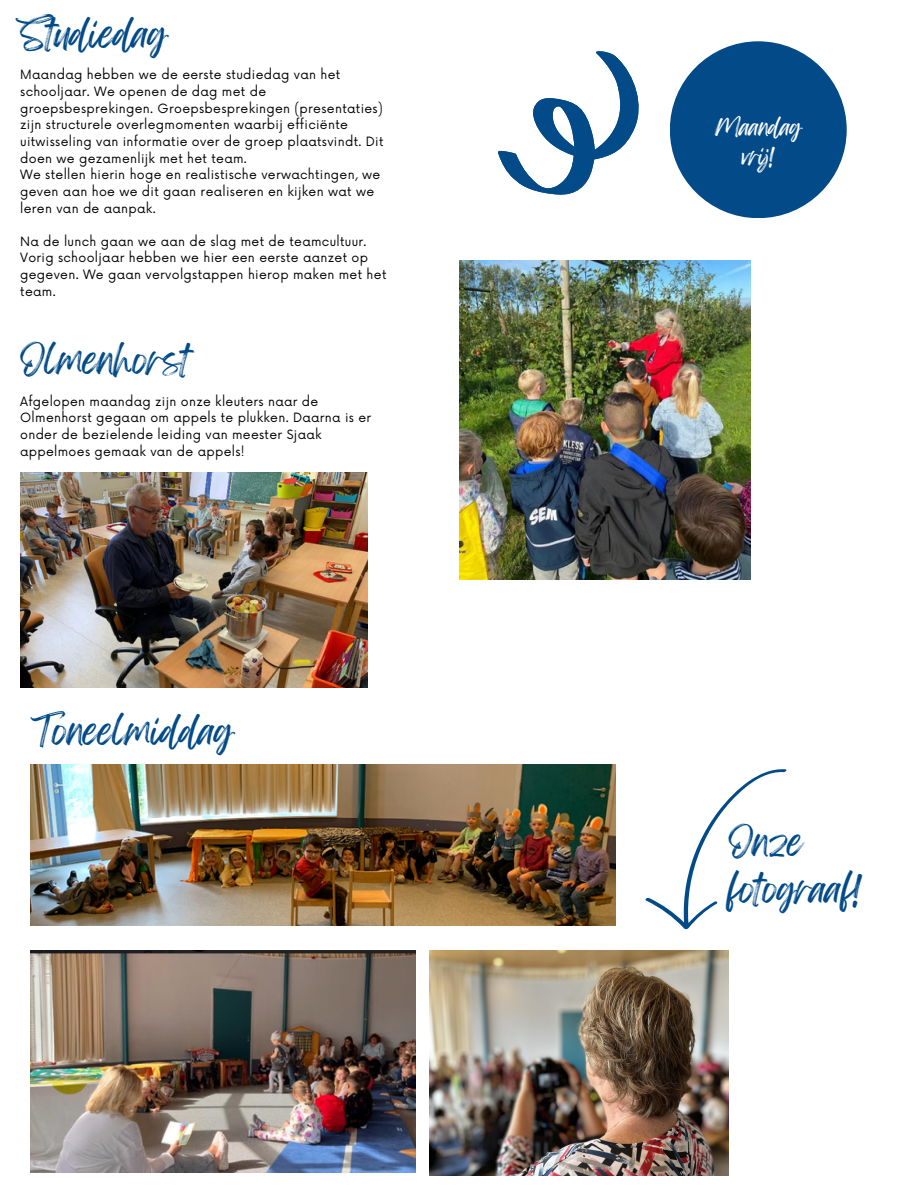
<style>
.page{position:relative;width:918px;height:1188px;background:#fff}
.page>*{position:absolute;margin:0;border:0;box-sizing:border-box;transform-origin:0 0}
.t1{font:33.9px/47.2px "Feeling Passionate";color:#024b88}
.t2{font:21px "Feeling Passionate";color:#fff}
.t3{font:12.45px/16.6px "Now";letter-spacing:.025em;color:#000}
</style>
<div class="page">
<img style="left:20px;top:472px;width:348px;height:215px">
<img style="left:459px;top:260px;width:291px;height:320px">
<svg style="left:498px;top:51px;width:141px;height:144px"></svg>
<div style="left:670px;top:41px;width:177px;height:177px;background:#024b88;border-radius:50%"></div>
<img style="left:31px;top:765px;width:585px;height:160px">
<img style="left:31px;top:951px;width:385px;height:221px">
<img style="left:429px;top:951px;width:299px;height:225px">
<svg style="left:645px;top:769px;width:142px;height:161px"></svg>
<p class="t1" style="left:20px;top:12px;width:149px">Studiedag</p>
<p class="t3" style="left:20px;top:67px;width:365px">Maandag hebben we de eerste studiedag van het schooljaar. We openen de dag met de groepsbesprekingen. Groepsbesprekingen (presentaties) zijn structurele overlegmomenten waarbij efficiënte uitwisseling van informatie over de groep plaatsvindt. Dit doen we gezamenlijk met het team.</p>
<p class="t3" style="left:20px;top:167px;width:361px">We stellen hierin hoge en realistische verwachtingen, we geven aan hoe we dit gaan realiseren en kijken wat we leren van de aanpak.</p>
<p class="t3" style="left:20px;top:234px;width:368px">Na de lunch gaan we aan de slag met de teamcultuur.<br>Vorig schooljaar hebben we hier een eerste aanzet op gegeven. We gaan vervolgstappen hierop maken met het team.</p>
<p class="t1" style="left:20px;top:338px;width:171px">Olmenhorst</p>
<p class="t3" style="left:20px;top:394px;width:353px">Afgelopen maandag zijn onze kleuters naar de Olmenhorst gegaan om appels te plukken. Daarna is er onder de bezielende leiding van meester Sjaak appelmoes gemaak van de appels!</p>
<p class="t1" style="left:31px;top:708px;width:204px">Toneelmiddag</p>
<p class="t2" style="left:715px;top:110px;width:89px">Maandag</p>
<p class="t2" style="left:742px;top:139px;width:34px">vrij!</p>
<p class="t1" style="left:728px;top:820px;width:135px">Onze fotograaf!</p>
</div>
